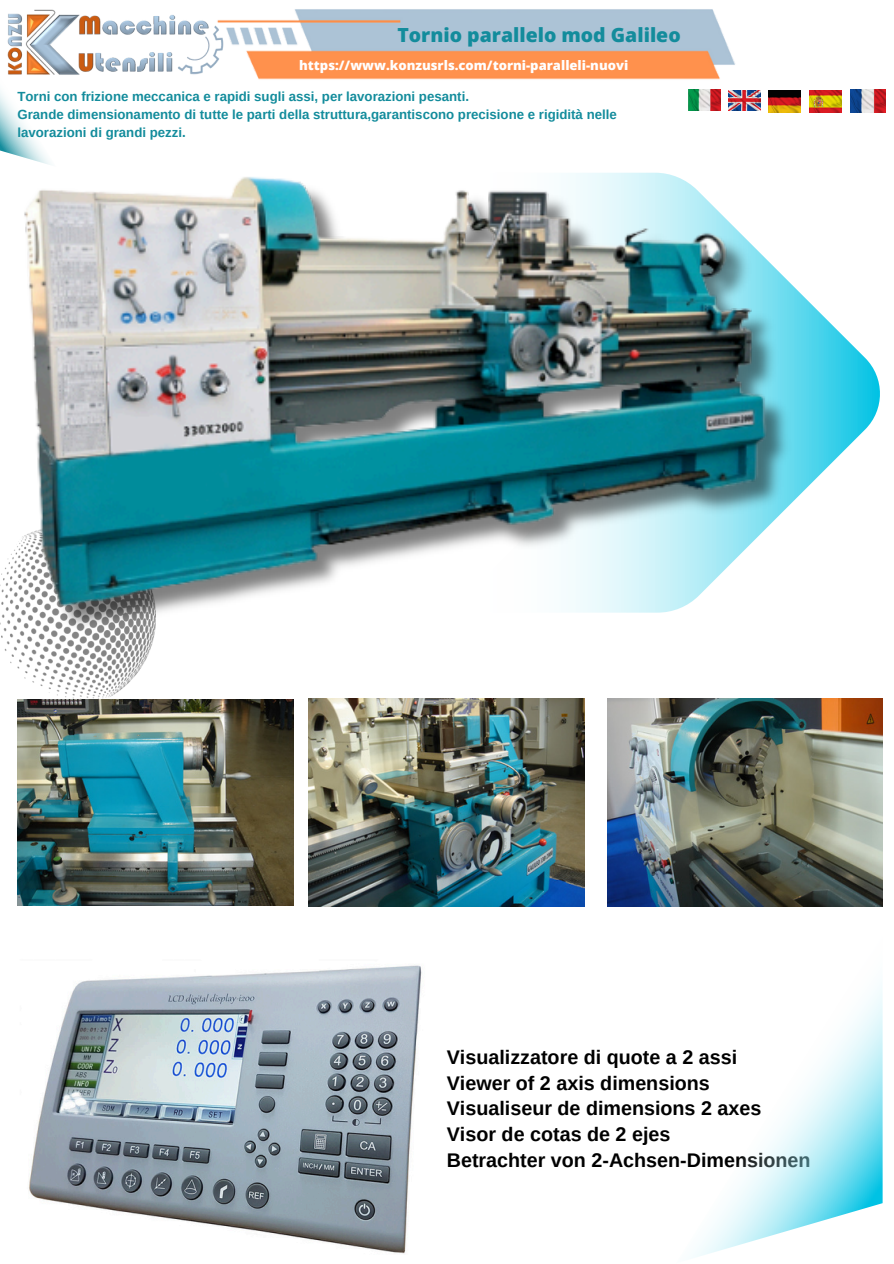
<style>
.page{position:relative;width:894px;height:1264px;background:#fff}
.page>*{position:absolute;margin:0;border:0;box-sizing:border-box;transform-origin:0 0}
.t1{font:700 19.65px/25.8px "Arimo";color:#000}
.t2{font:800 19.5px "Open Sans";color:#138c9c}
.t3{font:700 13.2px/17.7px "Arimo";color:#138c9c}
.t4{font:800 13.05px "Open Sans";color:#fff}
</style>
<div class="page">
<img style="left:0;top:558px;width:152px;height:141px">
<svg style="left:822px;top:315px;width:58px;height:158px"></svg>
<img style="left:9px;top:172px;width:813px;height:474px">
<img style="left:29px;top:964px;width:393px;height:290px">
<img style="left:223px;top:9px;width:512px;height:71px">
<img style="left:7px;top:9px;width:216px;height:66px">
<img style="left:309px;top:699px;width:275px;height:207px">
<img style="left:607px;top:699px;width:275px;height:207px">
<img style="left:17px;top:699px;width:276px;height:206px">
<svg style="left:695px;top:985px;width:187px;height:272px"></svg>
<img style="left:809px;top:91px;width:32px;height:21px">
<img style="left:688px;top:89px;width:32px;height:21px">
<img style="left:850px;top:89px;width:35px;height:23px">
<img style="left:728px;top:91px;width:32px;height:20px">
<img style="left:768px;top:91px;width:32px;height:21px">
<svg style="left:0;top:91px;width:51px;height:74px"></svg>
<p class="t2" style="left:397px;top:21px;width:285px">Tornio parallelo mod Galileo</p>
<h1 class="t4" style="left:299px;top:56px;width:330px">https://www.konzusrls.com/torni-paralleli-nuovi</h1>
<p class="t3" style="left:17px;top:88px;width:453px">Torni con frizione meccanica e rapidi sugli assi, per lavorazioni pesanti.</p>
<p class="t3" style="left:17px;top:105px;width:600px">Grande dimensionamento di tutte le parti della struttura,garantiscono precisione e rigidità nelle lavorazioni di grandi pezzi.</p>
<h3 class="t1" style="left:446px;top:1043px;width:365px">Visualizzatore di quote a 2 assi<br>Viewer of 2 axis dimensions<br>Visualiseur de dimensions 2 axes<br>Visor de cotas de 2 ejes<br>Betrachter von 2-Achsen-Dimensionen</h3>
</div>
